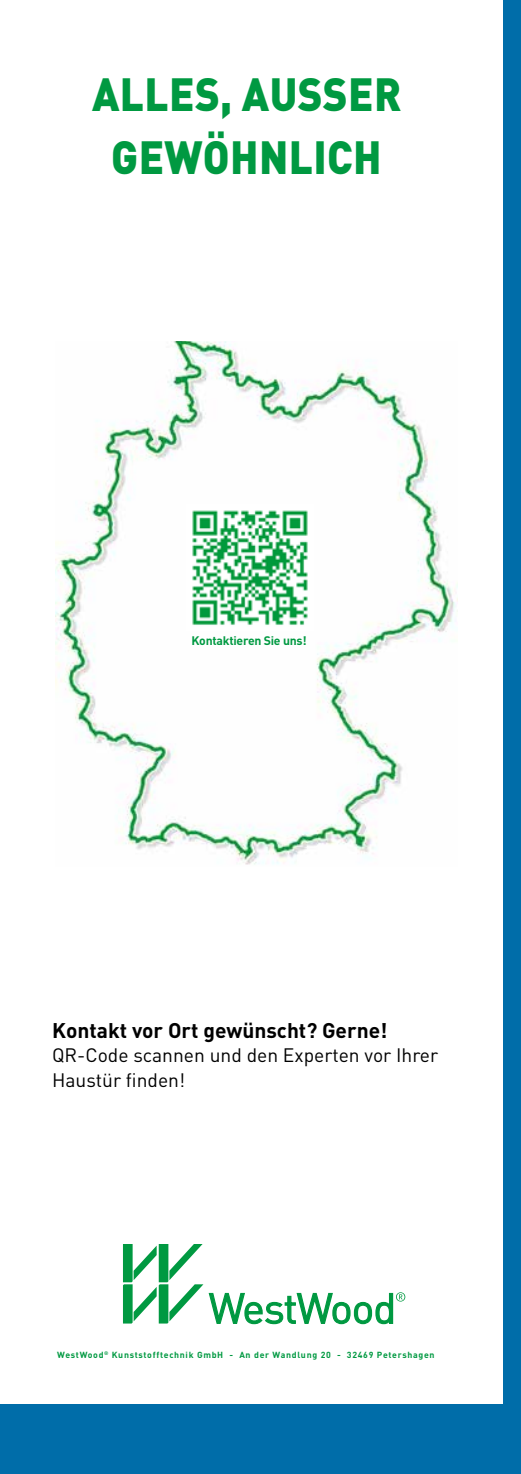
<style>
.page{position:relative;width:521px;height:1474px;background:#fff}
.page>*{position:absolute;margin:0;border:0;box-sizing:border-box;transform-origin:0 0}
.t1{font:900 45.85px/63px "DIN Pro";letter-spacing:.01em;color:#009941;text-align:center;scale:.91 1}
.t2{font:700 21px "DIN Pro";color:#000}
.t3{font:19.25px/25.2px "DIN Pro";color:#000}
.t4{font:700 12.25px "DIN Pro";letter-spacing:-.02em;color:#009941}
.t5{font:700 8.75px "DIN Pro";letter-spacing:.08em;color:#009941}
</style>
<div class="page">
<div style="left:503px;top:0;width:18px;height:1473px;background:#006da9"></div>
<div style="left:0;top:1404px;width:521px;height:69px;background:#006da9"></div>
<img style="left:55px;top:341px;width:403px;height:524px">
<img style="left:186px;top:505px;width:128px;height:125px">
<svg style="left:123px;top:1244px;width:282px;height:80px"></svg>
<h1 class="t1" style="left:92px;top:61px;width:342px">ALLES, AUSSER<br>GEWÖHNLICH</h1>
<h3 class="t4" style="left:191px;top:632px;width:117px">Kontaktieren Sie uns!</h3>
<h2 class="t2" style="left:52px;top:1016px;width:337px">Kontakt vor Ort gewünscht? Gerne!</h2>
<h3 class="t3" style="left:52px;top:1041px;width:387px">QR-Code scannen und den Experten vor Ihrer<br>Haustür finden!</h3>
<p class="t5" style="left:57px;top:1348px;width:379px">WestWood<sup>®</sup> Kunststofftechnik GmbH - An der Wandlung 20 - 32469 Petershagen</p>
</div>
